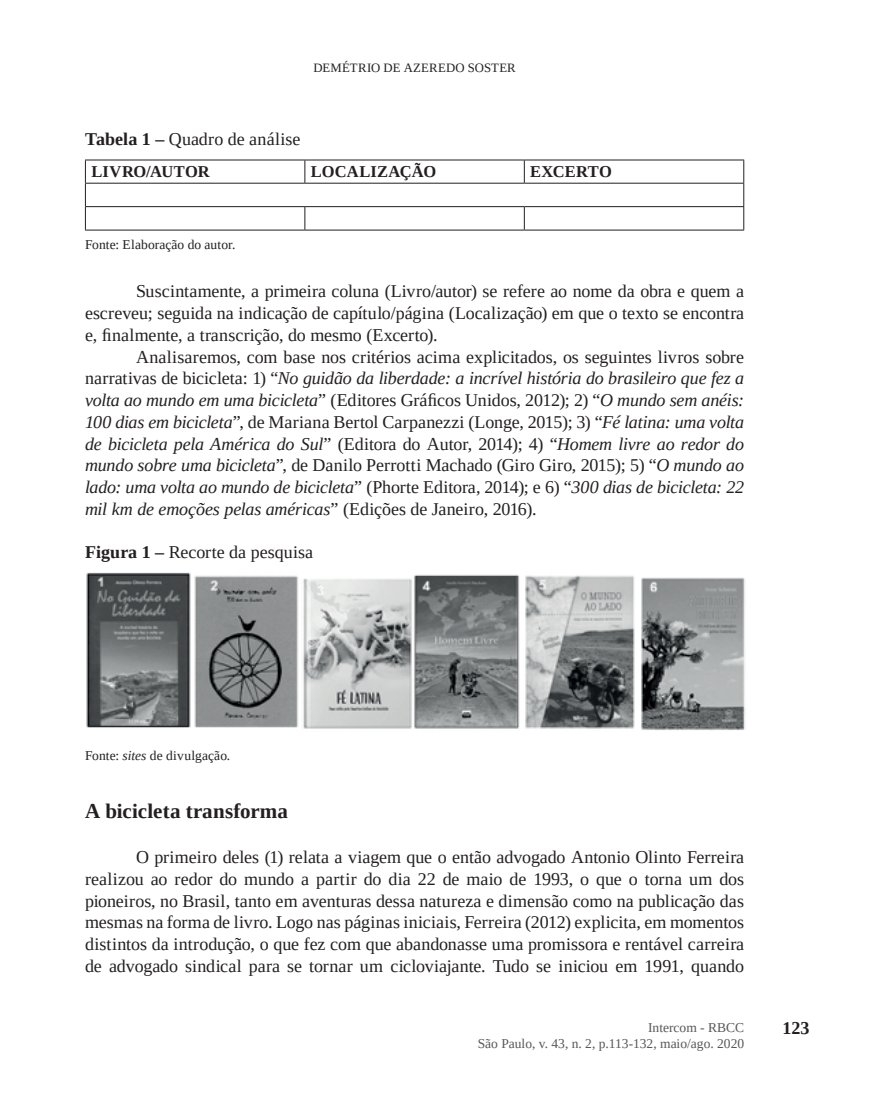
<style>
.page{position:relative;width:893px;height:1106px;background:#fff}
.page>*{position:absolute;margin:0;border:0;box-sizing:border-box;transform-origin:0 0}
.t1{font:700 21px "Liberation Serif";letter-spacing:.005em;color:#231f20}
.t2{font:18px/21.8px "Liberation Serif";color:#231f20;text-align:justify}
.t3{font:700 18px "Liberation Serif";color:#231f20}
.t4{font:700 16.5px "Liberation Serif";letter-spacing:.01em;color:#231f20}
.t5{font:13.5px/16.2px "Liberation Serif";color:#57585a;text-align:right}
.t6{font:13.5px "Liberation Serif";letter-spacing:.005em;color:#231f20}
.t7{font:12.75px "Liberation Serif";letter-spacing:.01em;color:#231f20}
.s1{font-weight:700}
.s2{font-style:italic}
</style>
<div class="page">
<hr style="left:85px;top:160px;width:220px;height:1px;background:#231f20">
<hr style="left:305px;top:160px;width:219px;height:1px;background:#231f20">
<svg style="left:304px;top:160px;width:1px;height:23px"></svg>
<hr style="left:524px;top:160px;width:220px;height:1px;background:#231f20">
<svg style="left:524px;top:160px;width:1px;height:23px"></svg>
<hr style="left:85px;top:183px;width:220px;height:1px;background:#231f20">
<hr style="left:305px;top:183px;width:219px;height:1px;background:#231f20">
<hr style="left:524px;top:183px;width:220px;height:1px;background:#231f20">
<hr style="left:85px;top:206px;width:220px;height:1px;background:#231f20">
<svg style="left:85px;top:160px;width:1px;height:70px"></svg>
<hr style="left:305px;top:206px;width:219px;height:1px;background:#231f20">
<svg style="left:304px;top:207px;width:1px;height:23px"></svg>
<hr style="left:524px;top:206px;width:220px;height:1px;background:#231f20">
<svg style="left:524px;top:207px;width:1px;height:23px"></svg>
<svg style="left:743px;top:160px;width:1px;height:70px"></svg>
<hr style="left:85px;top:230px;width:220px;height:1px;background:#231f20">
<hr style="left:305px;top:230px;width:219px;height:1px;background:#231f20">
<hr style="left:524px;top:230px;width:220px;height:1px;background:#231f20">
<img style="left:86px;top:572px;width:659px;height:158px">
<p class="t7" style="left:313px;top:60px;width:204px">DEMÉTRIO DE AZEREDO SOSTER</p>
<p class="t2" style="left:85px;top:128px;width:217px"><span class="s1">Tabela 1 –</span> Quadro de análise</p>
<p class="t4" style="left:91px;top:160px;width:120px">LIVRO/AUTOR</p>
<p class="t4" style="left:311px;top:160px;width:127px">LOCALIZAÇÃO</p>
<p class="t4" style="left:530px;top:160px;width:83px">EXCERTO</p>
<p class="t6" style="left:85px;top:236px;width:152px">Fonte: Elaboração do autor.</p>
<p class="t2" style="left:85px;top:280px;width:661px;text-indent:51px">Suscintamente, a primeira coluna (Livro/autor) se refere ao nome da obra e quem a escreveu; seguida na indicação de capítulo/página (Localização) em que o texto se encontra e, finalmente, a transcrição, do mesmo (Excerto).</p>
<p class="t2" style="left:85px;top:346px;width:661px;text-indent:51px">Analisaremos, com base nos critérios acima explicitados, os seguintes livros sobre narrativas de bicicleta: 1) “<span class="s2">No guidão da liberdade: a incrível história do brasileiro que fez a volta ao mundo em uma bicicleta</span>” (Editores Gráficos Unidos, 2012); 2) “<span class="s2">O mundo sem anéis:<br>100 dias em bicicleta</span>”, de Mariana Bertol Carpanezzi (Longe, 2015); 3) “<span class="s2">Fé latina: uma volta de bicicleta pela América do Sul</span>” (Editora do Autor, 2014); 4) “<span class="s2">Homem livre ao redor do mundo sobre uma bicicleta</span>”, de Danilo Perrotti Machado (Giro Giro, 2015); 5) “<span class="s2">O mundo ao lado: uma volta ao mundo de bicicleta</span>” (Phorte Editora, 2014); e 6) “<span class="s2">300 dias de bicicleta: 22 mil km de emoções pelas américas</span>” (Edições de Janeiro, 2016).</p>
<p class="t2" style="left:85px;top:541px;width:230px"><span class="s1">Figura 1 –</span> Recorte da pesquisa</p>
<p class="t6" style="left:85px;top:746px;width:147px">Fonte: <span class="s2">sites</span> de divulgação.</p>
<p class="t1" style="left:85px;top:796px;width:205px">A bicicleta transforma</p>
<p class="t2" style="left:85px;top:846px;width:661px;text-indent:51px">O primeiro deles (1) relata a viagem que o então advogado Antonio Olinto Ferreira realizou ao redor do mundo a partir do dia 22 de maio de 1993, o que o torna um dos pioneiros, no Brasil, tanto em aventuras dessa natureza e dimensão como na publicação das mesmas na forma de livro. Logo nas páginas iniciais, Ferreira (2012) explicita, em momentos distintos da introdução, o que fez com que abandonasse uma promissora e rentável carreira de advogado sindical para se tornar um cicloviajante. Tudo se iniciou em 1991, quando</p>
<p class="t5" style="left:478px;top:1018px;width:268px">Intercom - RBCC<br>São Paulo, v. 43, n. 2, p.113-132, maio/ago. 2020</p>
<p class="t3" style="left:782px;top:1016px;width:28px">123</p>
</div>
